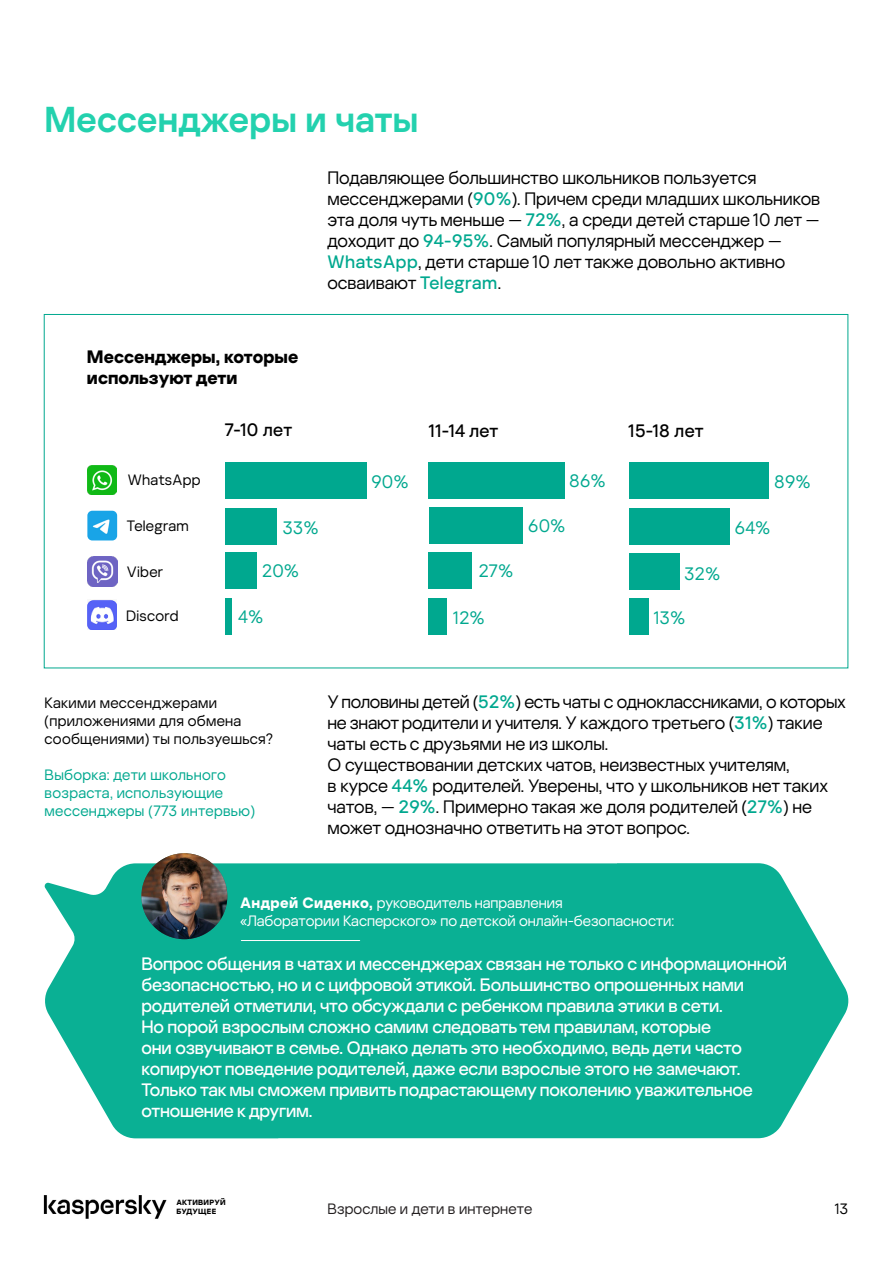
<style>
.page{position:relative;width:893px;height:1263px;background:#fff}
.page>*{position:absolute;margin:0;border:0;box-sizing:border-box;transform-origin:0 0}
.t1{font:600 36px "Kaspersky Sans Display";letter-spacing:.01em;color:#23d1ae}
.t2{font:18px/21px "Kaspersky Sans Display";color:#000}
.t3{font:500 18px/21px "Kaspersky Sans Display";letter-spacing:-.01em;color:#fff}
.t4{font:18px "Kaspersky Sans Display";letter-spacing:.02em;color:#00a88f}
.t5{font:700 18px/21px "Kaspersky Sans Display";letter-spacing:.005em;color:#000}
.t6{font:500 18px "Kaspersky Sans Display";letter-spacing:.02em;color:#000}
.t7{font:15px/18px "Kaspersky Sans Display";letter-spacing:.02em;color:#000}
.t8{font:15px/18px "Kaspersky Sans Display";color:#fff}
.t9{font:15px/18px "Kaspersky Sans Display";letter-spacing:.02em;color:#00a88f}
.t10{font:15px "Kaspersky Sans Display";letter-spacing:.01em;color:#231f20}
.t11{font:15px "Kaspersky Sans Display";color:#000101}
.t12{font:700 7.5px/8.1px "Kaspersky Sans Display";letter-spacing:.04em;color:#000}
.s1{font-weight:500;color:#00a88f}
.s2{font-weight:700}
</style>
<div class="page">
<img style="left:43px;top:1195px;width:124px;height:24px">
<svg style="left:44px;top:863px;width:805px;height:275px;fill:#0ab094"></svg>
<div style="left:225px;top:462px;width:142px;height:36px;background:#00a88f"></div>
<div style="left:428px;top:462px;width:136px;height:36px;background:#00a88f"></div>
<div style="left:629px;top:463px;width:140px;height:36px;background:#00a88f"></div>
<div style="left:629px;top:508px;width:101px;height:36px;background:#00a88f"></div>
<div style="left:629px;top:554px;width:51px;height:36px;background:#00a88f"></div>
<div style="left:629px;top:598px;width:19px;height:36px;background:#00a88f"></div>
<div style="left:429px;top:507px;width:94px;height:36px;background:#00a88f"></div>
<div style="left:428px;top:552px;width:43px;height:36px;background:#00a88f"></div>
<div style="left:428px;top:598px;width:19px;height:36px;background:#00a88f"></div>
<div style="left:226px;top:508px;width:51px;height:36px;background:#00a88f"></div>
<div style="left:225px;top:553px;width:32px;height:36px;background:#00a88f"></div>
<div style="left:225px;top:598px;width:7px;height:36px;background:#00a88f"></div>
<img style="left:87px;top:465px;width:30px;height:30px">
<img style="left:87px;top:556px;width:30px;height:30px">
<img style="left:87px;top:600px;width:30px;height:30px">
<img style="left:87px;top:511px;width:30px;height:29px">
<hr style="left:241px;top:940px;width:119px;height:1px;background:#fff">
<img style="left:141px;top:853px;width:86px;height:86px;border-radius:43px">
<h1 class="t1" style="left:44px;top:97px;width:375px">Мессенджеры и чаты</h1>
<p class="t2" style="left:327px;top:167px;width:494px">Подавляющее большинство школьников пользуется мессенджерами (<span class="s1">90%</span>). Причем среди младших школьников эта доля чуть меньше — <span class="s1">72%</span>, а среди детей старше 10 лет — доходит до <span class="s1">94-95%</span>. Самый популярный мессенджер — <span class="s1">WhatsApp</span>, дети старше 10 лет также довольно активно осваивают <span class="s1">Telegram</span>.</p>
<p class="t5" style="left:87px;top:346px;width:213px">Мессенджеры, которые используют дети</p>
<p class="t6" style="left:225px;top:419px;width:69px">7-10 лет</p>
<p class="t6" style="left:429px;top:420px;width:71px">11-14 лет</p>
<p class="t6" style="left:628px;top:420px;width:77px">15-18 лет</p>
<p class="t7" style="left:128px;top:471px;width:74px">WhatsApp</p>
<p class="t4" style="left:371px;top:471px;width:39px">90%</p>
<p class="t4" style="left:569px;top:471px;width:38px">86%</p>
<p class="t4" style="left:774px;top:471px;width:38px">89%</p>
<p class="t7" style="left:127px;top:516px;width:63px">Telegram</p>
<p class="t7" style="left:127px;top:563px;width:38px">Viber</p>
<p class="t4" style="left:283px;top:517px;width:37px">33%</p>
<p class="t4" style="left:528px;top:515px;width:39px">60%</p>
<p class="t4" style="left:735px;top:517px;width:37px">64%</p>
<p class="t4" style="left:262px;top:560px;width:38px">20%</p>
<p class="t4" style="left:479px;top:561px;width:36px">27%</p>
<p class="t4" style="left:685px;top:563px;width:37px">32%</p>
<p class="t7" style="left:126px;top:606px;width:54px">Discord</p>
<p class="t4" style="left:238px;top:606px;width:26px">4%</p>
<p class="t4" style="left:453px;top:607px;width:33px">12%</p>
<p class="t4" style="left:654px;top:607px;width:33px">13%</p>
<p class="t7" style="left:45px;top:694px;width:230px">Какими мессенджерами (приложениями для обмена сообщениями) ты пользуешься?</p>
<p class="t9" style="left:45px;top:766px;width:212px">Выборка: дети школьного возраста, использующие мессенджеры (773 интервью)</p>
<p class="t2" style="left:327px;top:691px;width:520px">У половины детей (<span class="s1">52%</span>) есть чаты с одноклассниками, о которых не знают родители и учителя. У каждого третьего (<span class="s1">31%</span>) такие чаты есть с друзьями не из школы.<br>О существовании детских чатов, неизвестных учителям,<br>в курсе <span class="s1">44%</span> родителей. Уверены, что у школьников нет таких чатов, — <span class="s1">29%</span>. Примерно такая же доля родителей (<span class="s1">27%</span>) не может однозначно ответить на этот вопрос.</p>
<p class="t8" style="left:240px;top:894px;width:436px"><span class="s2">Андрей Сиденко,</span> руководитель направления<br>«Лаборатории Касперского» по детской онлайн-безопасности:</p>
<p class="t3" style="left:141px;top:953px;width:647px">Вопрос общения в чатах и мессенджерах связан не только с информационной безопасностью, но и с цифровой этикой. Большинство опрошенных нами родителей отметили, что обсуждали с ребенком правила этики в сети.<br>Но порой взрослым сложно самим следовать тем правилам, которые<br>они озвучивают в семье. Однако делать это необходимо, ведь дети часто копируют поведение родителей, даже если взрослые этого не замечают.<br>Только так мы сможем привить подрастающему поколению уважительное отношение к другим.</p>
<p class="t12" style="left:176px;top:1199px;width:51px">АКТИВИРУЙ<br>БУДУЩЕЕ</p>
<p class="t10" style="left:327px;top:1200px;width:206px">Взрослые и дети в интернете</p>
<p class="t11" style="left:835px;top:1200px;width:15px">13</p>
</div>
